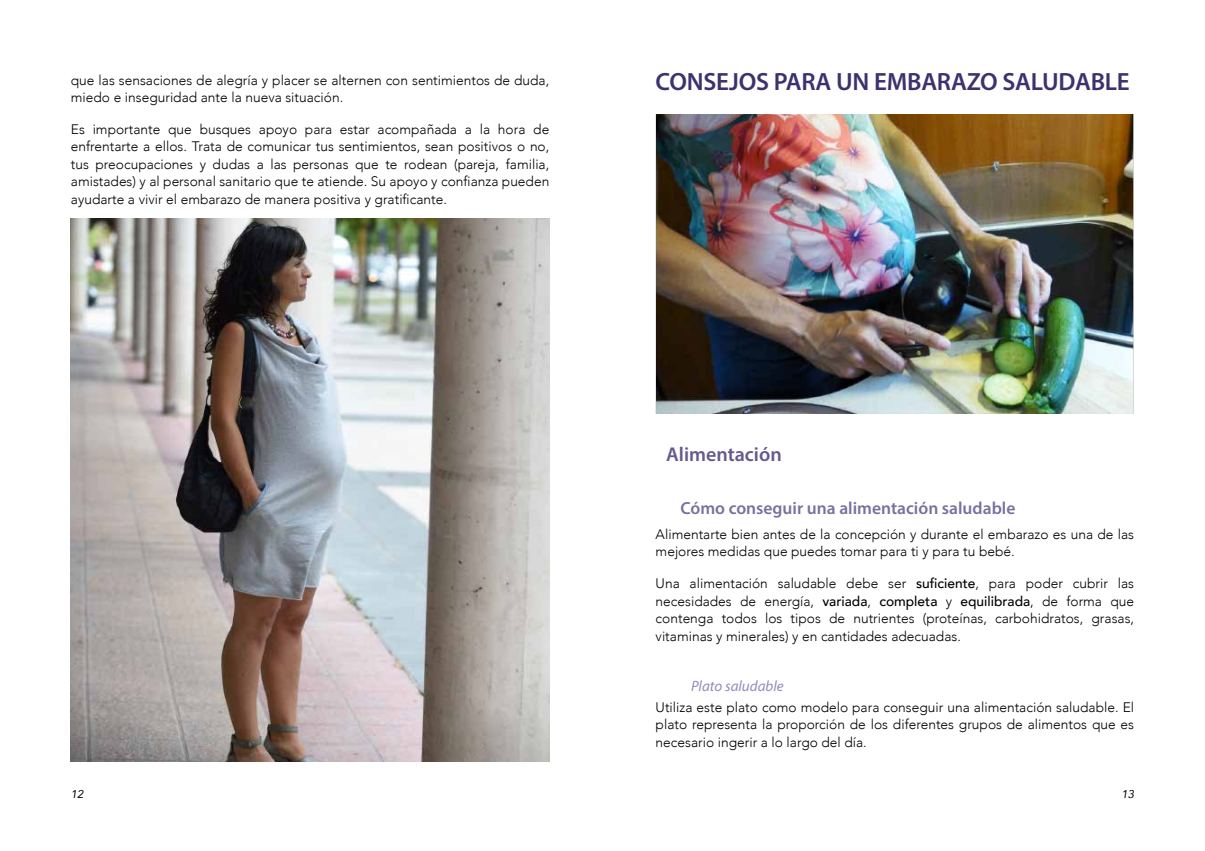
<style>
.page{position:relative;width:1205px;height:851px;background:#fff}
.page>*{position:absolute;margin:0;border:0;box-sizing:border-box;transform-origin:0 0}
.t1{font:600 25px "Myriad Pro";letter-spacing:-.01em;color:#3e316e}
.t2{font:600 20px "Myriad Pro";color:#65598e}
.t3{font:600 17.5px "Myriad Pro";color:#7a709f}
.t4{font:italic 15px "Myriad Pro";color:#908dbe}
.t5{font:300 13.75px/17.5px "Avenir";color:#000;text-align:justify}
.t6{font:italic 11.25px "Avenir";color:#000}
.s1{font-weight:500}
</style>
<div class="page">
<img style="left:656px;top:115px;width:477px;height:299px">
<img style="left:71px;top:219px;width:478px;height:542px">
<p class="t5" style="left:71px;top:71px;width:480px">que las sensaciones de alegría y placer se alternen con sentimientos de duda, miedo e inseguridad ante la nueva situación.</p>
<p class="t5" style="left:71px;top:120px;width:480px">Es importante que busques apoyo para estar acompañada a la hora de enfrentarte a ellos. Trata de comunicar tus sentimientos, sean positivos o no, tus preocupaciones y dudas a las personas que te rodean (pareja, familia, amistades) y al personal sanitario que te atiende. Su apoyo y confianza pueden ayudarte a vivir el embarazo de manera positiva y gratificante.</p>
<h1 class="t1" style="left:656px;top:65px;width:476px">CONSEJOS PARA UN EMBARAZO SALUDABLE</h1>
<h2 class="t2" style="left:666px;top:442px;width:117px">Alimentación</h2>
<p class="t3" style="left:680px;top:497px;width:336px">Cómo conseguir una alimentación saludable</p>
<p class="t5" style="left:656px;top:525px;width:480px">Alimentarte bien antes de la concepción y durante el embarazo es una de las mejores medidas que puedes tomar para ti y para tu bebé.</p>
<p class="t5" style="left:656px;top:574px;width:480px">Una alimentación saludable debe ser <span class="s1">suficiente</span>, para poder cubrir las necesidades de energía, <span class="s1">variada</span>, <span class="s1">completa</span> y <span class="s1">equilibrada</span>, de forma que contenga todos los tipos de nutrientes (proteínas, carbohidratos, grasas, vitaminas y minerales) y en cantidades adecuadas.</p>
<p class="t4" style="left:691px;top:676px;width:94px">Plato saludable</p>
<p class="t5" style="left:656px;top:698px;width:480px">Utiliza este plato como modelo para conseguir una alimentación saludable. El plato representa la proporción de los diferentes grupos de alimentos que es necesario ingerir a lo largo del día.</p>
<p class="t6" style="left:71px;top:787px;width:14px">12</p>
<p class="t6" style="left:1121px;top:787px;width:14px">13</p>
</div>
